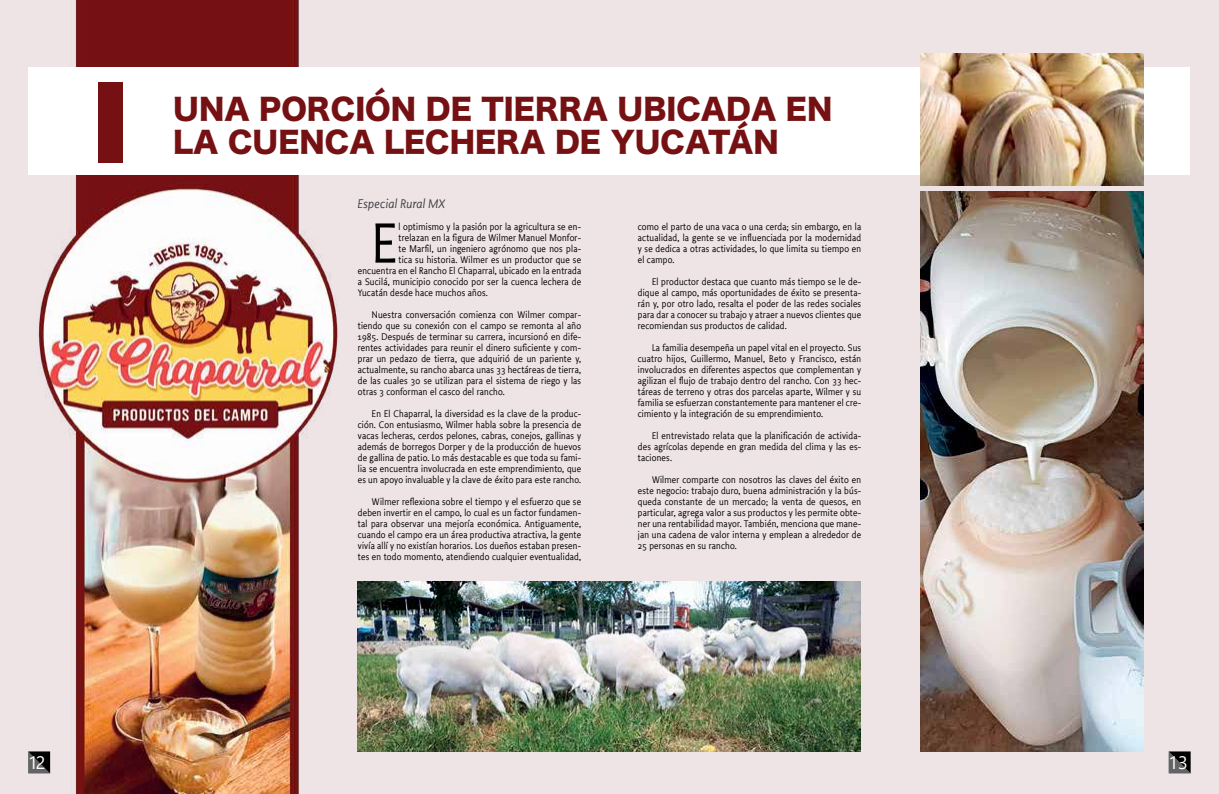
<style>
.page{position:relative;width:1219px;height:794px;background:#efe4e5}
.page>*{position:absolute;margin:0;border:0;box-sizing:border-box;transform-origin:0 0}
.t1{font:58.7px "Productus";color:#000}
.t2{font:29px/33px "Hira Kaku Std W8";color:#751113}
.t3{font:18px "Segoe UI";color:#fff}
.t4{font:italic 13px "Productus";letter-spacing:.025em;color:#3e3f44}
.t5{font:10px/11px "Productus";letter-spacing:.025em;color:#000;text-align:justify}
</style>
<div class="page">
<img style="left:28px;top:0;width:310px;height:794px">
<div style="left:28px;top:67px;width:1161px;height:108px;background:#fff"></div>
<img style="left:920px;top:191px;width:223px;height:560px">
<img style="left:358px;top:582px;width:503px;height:169px">
<img style="left:920px;top:54px;width:223px;height:131px">
<div style="left:98px;top:82px;width:24px;height:81px;background:#751113"></div>
<svg style="left:1169px;top:751px;width:22px;height:22px"></svg>
<svg style="left:28px;top:751px;width:22px;height:22px"></svg>
<h2 class="t2" style="left:173px;top:93px;width:661px">UNA PORCIÓN DE TIERRA UBICADA EN<br>LA CUENCA LECHERA DE YUCATÁN</h2>
<h3 class="t4" style="left:358px;top:195px;width:89px">Especial Rural MX</h3>
<h1 class="t1" style="left:372px;top:208px;width:27px">E</h1>
<p class="t5" style="left:398px;top:221px;width:184px">l optimismo y la pasión por la agricultura se en-</p>
<p class="t5" style="left:398px;top:232px;width:184px">trelazan en la figura de Wilmer Manuel Monfor-</p>
<p class="t5" style="left:398px;top:243px;width:184px">te Marfil, un ingeniero agrónomo que nos pla-</p>
<p class="t5" style="left:398px;top:254px;width:184px">tica su historia. Wilmer es un productor que se</p>
<p class="t5" style="left:358px;top:265px;width:225px">encuentra en el Rancho El Chaparral, ubicado en la entrada</p>
<p class="t5" style="left:358px;top:276px;width:225px">a Sucilá, municipio conocido por ser la cuenca lechera de</p>
<p class="t5" style="left:358px;top:287px;width:131px">Yucatán desde hace muchos años.</p>
<p class="t5" style="left:358px;top:309px;width:225px;text-indent:14px">Nuestra conversación comienza con Wilmer compar&shy;tiendo que su conexión con el campo se remonta al año 1985. Después de terminar su carrera, incursionó en dife&shy;rentes actividades para reunir el dinero suficiente y com&shy;prar un pedazo de tierra, que adquirió de un pariente y, actualmente, su rancho abarca unas 33 hectáreas de tierra, de las cuales 30 se utilizan para el sistema de riego y las otras 3 conforman el casco del rancho.</p>
<p class="t5" style="left:358px;top:408px;width:225px;text-indent:14px">En El Chaparral, la diversidad es la clave de la produc&shy;ción. Con entusiasmo, Wilmer habla sobre la presencia de vacas lecheras, cerdos pelones, cabras, conejos, gallinas y además de borregos Dorper y de la producción de huevos de gallina de patio. Lo más destacable es que toda su fami&shy;lia se encuentra involucrada en este emprendimiento, que es un apoyo invaluable y la clave de éxito para este rancho.</p>
<p class="t5" style="left:358px;top:496px;width:225px;text-indent:14px">Wilmer reflexiona sobre el tiempo y el esfuerzo que se deben invertir en el campo, lo cual es un factor fundamen&shy;tal para observar una mejoría económica. Antiguamente, cuando el campo era un área productiva atractiva, la gente vivía allí y no existían horarios. Los dueños estaban presen&shy;tes en todo momento, atendiendo cualquier eventualidad,</p>
<p class="t5" style="left:638px;top:221px;width:225px">como el parto de una vaca o una cerda; sin embargo, en la actualidad, la gente se ve influenciada por la modernidad y se dedica a otras actividades, lo que limita su tiempo en el campo.</p>
<p class="t5" style="left:638px;top:276px;width:225px;text-indent:14px">El productor destaca que cuanto más tiempo se le de&shy;dique al campo, más oportunidades de éxito se presenta&shy;rán y, por otro lado, resalta el poder de las redes sociales para dar a conocer su trabajo y atraer a nuevos clientes que recomiendan sus productos de calidad.</p>
<p class="t5" style="left:638px;top:342px;width:225px;text-indent:14px">La familia desempeña un papel vital en el proyecto. Sus cuatro hijos, Guillermo, Manuel, Beto y Francisco, están involucrados en diferentes aspectos que complementan y agilizan el flujo de trabajo dentro del rancho. Con 33 hec&shy;táreas de terreno y otras dos parcelas aparte, Wilmer y su familia se esfuerzan constantemente para mantener el cre&shy;cimiento y la integración de su emprendimiento.</p>
<p class="t5" style="left:638px;top:430px;width:225px;text-indent:14px">El entrevistado relata que la planificación de activida&shy;des agrícolas depende en gran medida del clima y las es&shy;taciones.</p>
<p class="t5" style="left:638px;top:474px;width:225px;text-indent:14px">Wilmer comparte con nosotros las claves del éxito en este negocio: trabajo duro, buena administración y la bús&shy;queda constante de un mercado; la venta de quesos, en particular, agrega valor a sus productos y les permite obte&shy;ner una rentabilidad mayor. También, menciona que mane&shy;jan una cadena de valor interna y emplean a alrededor de 25 personas en su rancho.</p>
<h3 class="t3" style="left:28px;top:745px;width:19px">12</h3>
<h3 class="t3" style="left:1168px;top:745px;width:21px">13</h3>
</div>
